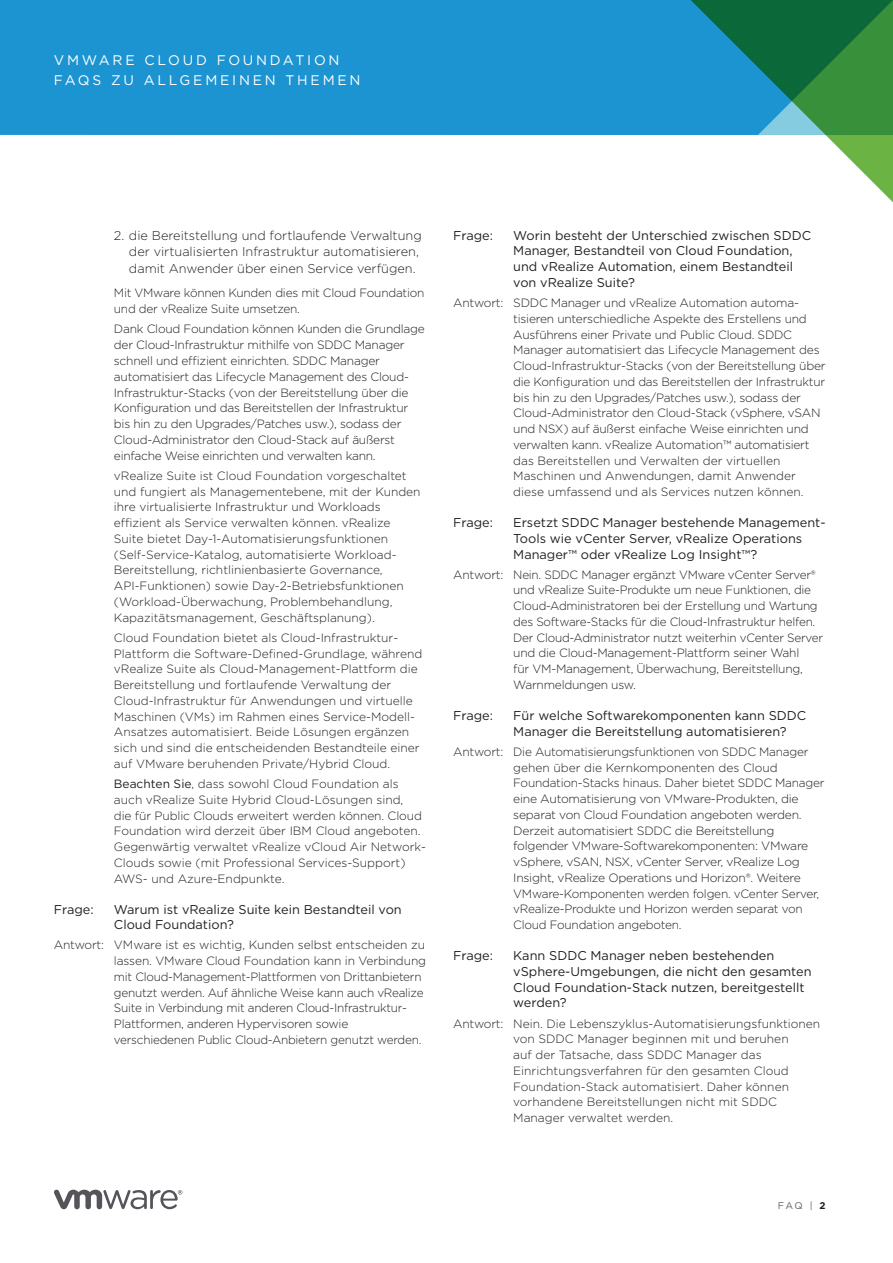
<style>
.page{position:relative;width:893px;height:1263px;background:#fff}
.page>*{position:absolute;margin:0;border:0;box-sizing:border-box;transform-origin:0 0}
.FOLIO-WHITE{font:13.8px "Gotham";letter-spacing:.2em;color:#fff}
._4b__QUESTION-SUBHEA{font:12.75px/15.8px "Gotham";color:#231f20}
.t1{font:300 12.75px/16.5px "Gotham";color:#231f20}
._6a__ANSWER_BODY{font:300 12px/15.8px "Gotham";letter-spacing:-.02em;color:#231f20}
._6a__ANSWER_BODY-2{font:300 12px/15.8px "Gotham";color:#231f20}
.FOLIO-BOTTOM-GRAY{font:9.75px "Gotham";color:#636265}
.s1{font-weight:400}
.s2{font-weight:700;color:#231f20}
</style>
<div class="page">
<svg style="left:54px;top:1190px;width:128px;height:19px"></svg>
<div style="left:0;top:0;width:893px;height:135px;background:#1c94d2"></div>
<svg style="left:691px;top:0;width:202px;height:203px"></svg>
<p class="FOLIO-WHITE" style="left:54px;top:51px;width:287px">VMWARE CLOUD FOUNDATION</p>
<p class="FOLIO-WHITE" style="left:54px;top:71px;width:308px">FAQS ZU ALLGEMEINEN THEMEN</p>
<p class="t1" style="left:129px;top:227px;width:294px;text-indent:-15px">2. die Bereitstellung und fortlaufende Verwaltung der virtualisierten Infrastruktur automatisieren, damit Anwender über einen Service verfügen.</p>
<p class="_6a__ANSWER_BODY" style="left:114px;top:285px;width:312px">Mit VMware können Kunden dies mit Cloud Foundation und der vRealize Suite umsetzen.</p>
<p class="_6a__ANSWER_BODY" style="left:114px;top:321px;width:312px">Dank Cloud Foundation können Kunden die Grundlage der Cloud-Infrastruktur mithilfe von SDDC Manager schnell und effizient einrichten. SDDC Manager automatisiert das Lifecycle Management des Cloud-Infrastruktur-Stacks (von der Bereitstellung über die Konfiguration und das Bereitstellen der Infrastruktur bis hin zu den Upgrades/Patches usw.), sodass der Cloud-Administrator den Cloud-Stack auf äußerst einfache Weise einrichten und verwalten kann.</p>
<p class="_6a__ANSWER_BODY-2" style="left:114px;top:467px;width:308px">vRealize Suite ist Cloud Foundation vorgeschaltet und fungiert als Managementebene, mit der Kunden ihre virtualisierte Infrastruktur und Workloads effizient als Service verwalten können. vRealize Suite bietet Day-1-Automatisierungsfunktionen (Self-Service-Katalog, automatisierte Workload-Bereitstellung, richtlinienbasierte Governance, API-Funktionen) sowie Day-2-Betriebsfunktionen (Workload-Überwachung, Problembehandlung, Kapazitätsmanagement, Geschäftsplanung).</p>
<p class="_6a__ANSWER_BODY-2" style="left:114px;top:629px;width:310px">Cloud Foundation bietet als Cloud-Infrastruktur-Plattform die Software-Defined-Grundlage, während vRealize Suite als Cloud-Management-Plattform die Bereitstellung und fortlaufende Verwaltung der Cloud-Infrastruktur für Anwendungen und virtuelle Maschinen (VMs) im Rahmen eines Service-Modell-Ansatzes automatisiert. Beide Lösungen ergänzen sich und sind die entscheidenden Bestandteile einer auf VMware beruhenden Private/Hybrid Cloud.</p>
<p class="_6a__ANSWER_BODY-2" style="left:114px;top:776px;width:313px"><span class="s1">Beachten Sie</span>, dass sowohl Cloud Foundation als auch vRealize Suite Hybrid Cloud-Lösungen sind,<br>die für Public Clouds erweitert werden können. Cloud Foundation wird derzeit über IBM Cloud angeboten.<br>Gegenwärtig verwaltet vRealize vCloud Air Network-Clouds sowie (mit Professional Services-Support)<br>AWS- und Azure-Endpunkte.</p>
<p class="_4b__QUESTION-SUBHEA" style="left:54px;top:901px;width:41px">Frage:</p>
<p class="_4b__QUESTION-SUBHEA" style="left:114px;top:901px;width:289px">Warum ist vRealize Suite kein Bestandteil von<br>Cloud Foundation?</p>
<p class="_6a__ANSWER_BODY" style="left:114px;top:937px;width:314px;text-indent:-60px">Antwort: VMware ist es wichtig, Kunden selbst entscheiden zu lassen. VMware Cloud Foundation kann in Verbindung mit Cloud-Management-Plattformen von Drittanbietern genutzt werden. Auf ähnliche Weise kann auch vRealize Suite in Verbindung mit anderen Cloud-Infrastruktur-Plattformen, anderen Hypervisoren sowie verschiedenen Public Cloud-Anbietern genutzt werden.</p>
<p class="_4b__QUESTION-SUBHEA" style="left:453px;top:227px;width:41px">Frage:</p>
<p class="_4b__QUESTION-SUBHEA" style="left:513px;top:227px;width:299px">Worin besteht der Unterschied zwischen SDDC Manager, Bestandteil von Cloud Foundation, und vRealize Automation, einem Bestandteil von vRealize Suite?</p>
<p class="_6a__ANSWER_BODY" style="left:513px;top:295px;width:314px;text-indent:-60px">Antwort: SDDC Manager und vRealize Automation automa&shy;tisieren unterschiedliche Aspekte des Erstellens und Ausführens einer Private und Public Cloud. SDDC Manager automatisiert das Lifecycle Management des Cloud-Infrastruktur-Stacks (von der Bereitstellung über die Konfiguration und das Bereitstellen der Infrastruktur bis hin zu den Upgrades/Patches usw.), sodass der Cloud-Administrator den Cloud-Stack (vSphere, vSAN und NSX) auf äußerst einfache Weise einrichten und verwalten kann. vRealize Automation™ automatisiert das Bereitstellen und Verwalten der virtuellen Maschinen und Anwendungen, damit Anwender diese umfassend und als Services nutzen können.</p>
<p class="_4b__QUESTION-SUBHEA" style="left:453px;top:514px;width:41px">Frage:</p>
<p class="_4b__QUESTION-SUBHEA" style="left:513px;top:514px;width:314px">Ersetzt SDDC Manager bestehende Management-<br>Tools wie vCenter Server, vRealize Operations<br>Manager™ oder vRealize Log Insight™?</p>
<p class="_6a__ANSWER_BODY" style="left:513px;top:566px;width:311px;text-indent:-60px">Antwort: Nein. SDDC Manager ergänzt VMware vCenter Server® und vRealize Suite-Produkte um neue Funktionen, die Cloud-Administratoren bei der Erstellung und Wartung des Software-Stacks für die Cloud-Infrastruktur helfen.<br>Der Cloud-Administrator nutzt weiterhin vCenter Server und die Cloud-Management-Plattform seiner Wahl<br>für VM-Management, Überwachung, Bereitstellung, Warnmeldungen usw.</p>
<p class="_4b__QUESTION-SUBHEA" style="left:453px;top:707px;width:41px">Frage:</p>
<p class="_4b__QUESTION-SUBHEA" style="left:513px;top:707px;width:295px">Für welche Softwarekomponenten kann SDDC<br>Manager die Bereitstellung automatisieren?</p>
<p class="_6a__ANSWER_BODY" style="left:513px;top:743px;width:313px;text-indent:-60px">Antwort: Die Automatisierungsfunktionen von SDDC Manager gehen über die Kernkomponenten des Cloud Foundation-Stacks hinaus. Daher bietet SDDC Manager eine Automatisierung von VMware-Produkten, die separat von Cloud Foundation angeboten werden.<br>Derzeit automatisiert SDDC die Bereitstellung folgender VMware-Softwarekomponenten: VMware vSphere, vSAN, NSX, vCenter Server, vRealize Log Insight, vRealize Operations und Horizon®. Weitere VMware-Komponenten werden folgen. vCenter Server, vRealize-Produkte und Horizon werden separat von Cloud Foundation angeboten.</p>
<p class="_4b__QUESTION-SUBHEA" style="left:453px;top:947px;width:41px">Frage:</p>
<p class="_4b__QUESTION-SUBHEA" style="left:513px;top:947px;width:300px">Kann SDDC Manager neben bestehenden vSphere-Umgebungen, die nicht den gesamten Cloud Foundation-Stack nutzen, bereitgestellt werden?</p>
<p class="_6a__ANSWER_BODY-2" style="left:513px;top:1015px;width:309px;text-indent:-60px">Antwort: Nein. Die Lebenszyklus-Automatisierungsfunktionen von SDDC Manager beginnen mit und beruhen<br>auf der Tatsache, dass SDDC Manager das Einrichtungsverfahren für den gesamten Cloud Foundation-Stack automatisiert. Daher können vorhandene Bereitstellungen nicht mit SDDC Manager verwaltet werden.</p>
<p class="FOLIO-BOTTOM-GRAY" style="left:778px;top:1199px;width:49px">FAQ | <span class="s2">2</span></p>
</div>
